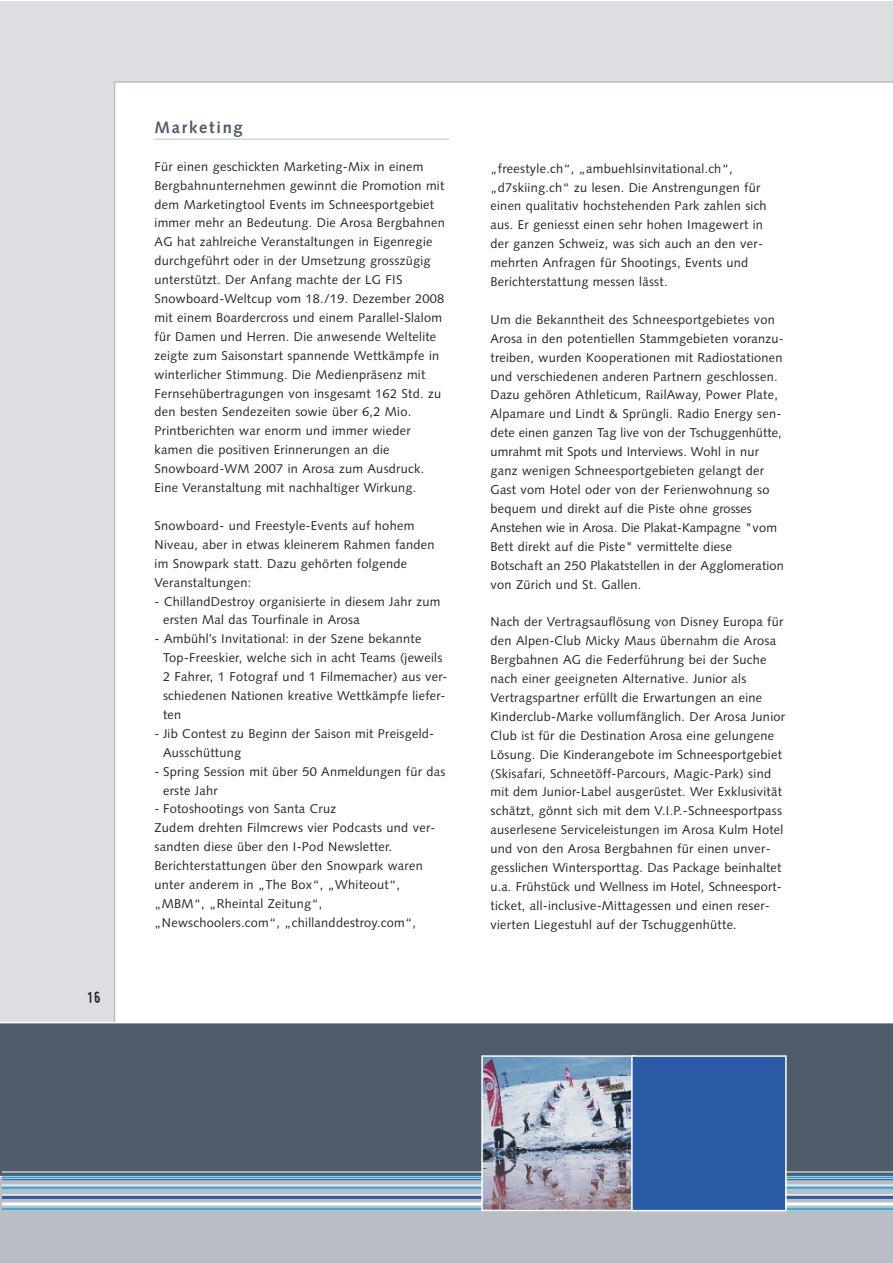
<style>
.page{position:relative;width:893px;height:1263px;background:#fff}
.page>*{position:absolute;margin:0;border:0;box-sizing:border-box;transform-origin:0 0}
.t1{font:700 16.5px "Syntax";letter-spacing:.105em;color:#4e5c6b}
.t2{font:15px "Capone";color:#272627}
.t3{font:12.75px/18.9px "Syntax";letter-spacing:.02em;color:#272627}
</style>
<div class="page">
<div style="left:0;top:1px;width:892px;height:1109px;background:#dcdee1"></div>
<div style="left:114px;top:81px;width:778px;height:941px;background:#fff"></div>
<div style="left:0;top:1070px;width:892px;height:192px;background:#b8bec4"></div>
<div style="left:0;top:1022px;width:892px;height:155px;background:#4e5c6b"></div>
<hr style="left:155px;top:139px;width:294px;height:1px;background:#b8bec4">
<hr style="left:2px;top:1187px;width:890px;height:2px;background:#00aded">
<hr style="left:2px;top:1196px;width:890px;height:3px;background:#295ba7">
<hr style="left:2px;top:1208px;width:890px;height:2px;background:#00aded">
<hr style="left:2px;top:1185px;width:890px;height:1px;background:#fff">
<hr style="left:2px;top:1176px;width:890px;height:2px;background:#00aded">
<hr style="left:2px;top:1171px;width:890px;height:1px;background:#fff">
<hr style="left:2px;top:1179px;width:890px;height:1px;background:#295ba7">
<hr style="left:2px;top:1202px;width:890px;height:3px;background:#fff">
<hr style="left:2px;top:1194px;width:890px;height:1px;background:#fff">
<img style="left:484px;top:1058px;width:147px;height:150px">
<div style="left:481px;top:1055px;width:155px;height:156px;border:2px solid #fff"></div>
<div style="left:633px;top:1057px;width:152px;height:153px;background:#295ba7"></div>
<div style="left:631px;top:1055px;width:156px;height:156px;border:2px solid #fff"></div>
<p class="t2" style="left:86px;top:990px;width:16px">16</p>
<p class="t1" style="left:155px;top:118px;width:90px">Marketing</p>
<p class="t3" style="left:155px;top:157px;width:292px">Für einen geschickten Marketing-Mix in einem Bergbahnunternehmen gewinnt die Promotion mit dem Marketingtool Events im Schneesportgebiet immer mehr an Bedeutung. Die Arosa Bergbahnen AG hat zahlreiche Veranstaltungen in Eigenregie durchgeführt oder in der Umsetzung grosszügig unterstützt. Der Anfang machte der LG FIS Snowboard-Weltcup vom 18./19. Dezember 2008 mit einem Boardercross und einem Parallel-Slalom für Damen und Herren. Die anwesende Weltelite zeigte zum Saisonstart spannende Wettkämpfe in winterlicher Stimmung. Die Medienpräsenz mit Fernsehübertragungen von insgesamt 162 Std. zu den besten Sendezeiten sowie über 6,2 Mio.<br>Printberichten war enorm und immer wieder kamen die positiven Erinnerungen an die Snowboard-WM 2007 in Arosa zum Ausdruck.<br>Eine Veranstaltung mit nachhaltiger Wirkung.</p>
<p class="t3" style="left:155px;top:516px;width:282px">Snowboard- und Freestyle-Events auf hohem Niveau, aber in etwas kleinerem Rahmen fanden im Snowpark statt. Dazu gehörten folgende Veranstaltungen:</p>
<p class="t3" style="left:163px;top:592px;width:279px;text-indent:-9px">- ChillandDestroy organisierte in diesem Jahr zum ersten Mal das Tourfinale in Arosa</p>
<p class="t3" style="left:163px;top:629px;width:286px;text-indent:-9px">- Ambühl’s Invitational: in der Szene bekannte Top-Freeskier, welche sich in acht Teams (jeweils 2 Fahrer, 1 Fotograf und 1 Filmemacher) aus ver&shy;schiedenen Nationen kreative Wettkämpfe liefer&shy;ten</p>
<p class="t3" style="left:163px;top:724px;width:273px;text-indent:-9px">- Jib Contest zu Beginn der Saison mit Preisgeld-<br>Ausschüttung</p>
<p class="t3" style="left:163px;top:762px;width:284px;text-indent:-9px">- Spring Session mit über 50 Anmeldungen für das erste Jahr</p>
<p class="t3" style="left:155px;top:800px;width:282px">- Fotoshootings von Santa Cruz<br>Zudem drehten Filmcrews vier Podcasts und ver&shy;sandten diese über den I-Pod Newsletter.<br>Berichterstattungen über den Snowpark waren unter anderem in „The Box“, „Whiteout“, „MBM“, „Rheintal Zeitung“, „Newschoolers.com“, „chillanddestroy.com“,</p>
<p class="t3" style="left:490px;top:159px;width:278px">„freestyle.ch“, „ambuehlsinvitational.ch“, „d7skiing.ch“ zu lesen. Die Anstrengungen für einen qualitativ hochstehenden Park zahlen sich aus. Er geniesst einen sehr hohen Imagewert in der ganzen Schweiz, was sich auch an den ver&shy;mehrten Anfragen für Shootings, Events und Berichterstattung messen lässt.</p>
<p class="t3" style="left:490px;top:310px;width:295px">Um die Bekanntheit des Schneesportgebietes von Arosa in den potentiellen Stammgebieten voranzu&shy;treiben, wurden Kooperationen mit Radiostationen und verschiedenen anderen Partnern geschlossen.<br>Dazu gehören Athleticum, RailAway, Power Plate, Alpamare und Lindt &amp; Sprüngli. Radio Energy sen&shy;dete einen ganzen Tag live von der Tschuggenhütte, umrahmt mit Spots und Interviews. Wohl in nur ganz wenigen Schneesportgebieten gelangt der Gast vom Hotel oder von der Ferienwohnung so bequem und direkt auf die Piste ohne grosses Anstehen wie in Arosa. Die Plakat-Kampagne "vom Bett direkt auf die Piste" vermittelte diese Botschaft an 250 Plakatstellen in der Agglomeration von Zürich und St. Gallen.</p>
<p class="t3" style="left:490px;top:612px;width:296px">Nach der Vertragsauflösung von Disney Europa für den Alpen-Club Micky Maus übernahm die Arosa Bergbahnen AG die Federführung bei der Suche nach einer geeigneten Alternative. Junior als Vertragspartner erfüllt die Erwartungen an eine Kinderclub-Marke vollumfänglich. Der Arosa Junior Club ist für die Destination Arosa eine gelungene Lösung. Die Kinderangebote im Schneesportgebiet (Skisafari, Schneetöff-Parcours, Magic-Park) sind mit dem Junior-Label ausgerüstet. Wer Exklusivität schätzt, gönnt sich mit dem V.I.P.-Schneesportpass auserlesene Serviceleistungen im Arosa Kulm Hotel und von den Arosa Bergbahnen für einen unver&shy;gesslichen Wintersporttag. Das Package beinhaltet u.a. Frühstück und Wellness im Hotel, Schneesport&shy;ticket, all-inclusive-Mittagessen und einen reser&shy;vierten Liegestuhl auf der Tschuggenhütte.</p>
</div>
